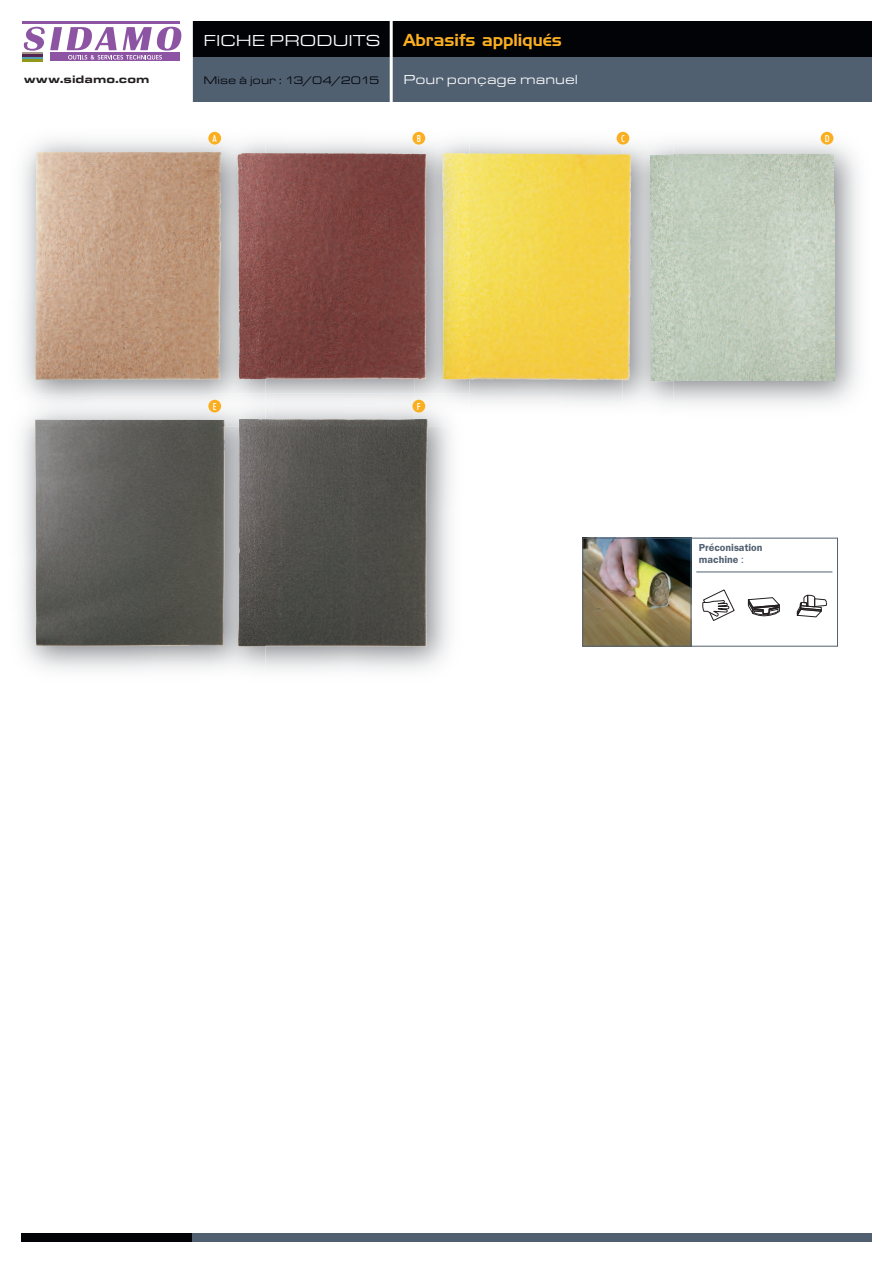
<style>
.page{position:relative;width:893px;height:1263px;background:#fff}
.page>*{position:absolute;margin:0;border:0;box-sizing:border-box;transform-origin:0 0}
.t1{font:16.8px "Handel Gothic BT";color:#fbaf20}
.t2{font:16.5px "Eurostar Regular Extended";color:#fff}
.t3{font:13.5px "Eurostar Regular Extended";color:#fff}
.t4{font:11.25px "Eurostar Regular Extended";color:#010307}
.t5{font:11.25px "Eurostar Black Extended";color:#231f20}
.t6{font:600 10.5px/12px "Franklin Gothic";color:#516071}
.t7{font:500 condensed 9.75px "Futura BT";color:#fff}
.s1{font-weight:400}
</style>
<div class="page">
<div style="left:191px;top:21px;width:681px;height:47px;background:#010307"></div>
<div style="left:191px;top:57px;width:681px;height:45px;background:#516071"></div>
<div style="left:191px;top:1233px;width:681px;height:9px;background:#516071"></div>
<div style="left:21px;top:1233px;width:170px;height:9px;background:#010307"></div>
<hr style="left:390px;top:21px;width:3px;height:81px;background:#fff">
<hr style="left:190px;top:21px;width:3px;height:81px;background:#fff">
<hr style="left:23px;top:22px;width:157px;height:2px;background:#8c54a2">
<div style="left:50px;top:53px;width:130px;height:8px;background:#8c54a2"></div>
<svg style="left:23px;top:27px;width:158px;height:33px"></svg>
<hr style="left:23px;top:53px;width:20px;height:2px;background:#a5978a">
<hr style="left:23px;top:55px;width:20px;height:2px;background:#552350">
<hr style="left:23px;top:57px;width:20px;height:2px;background:#539db5">
<hr style="left:23px;top:59px;width:20px;height:2px;background:#92991a">
<img style="left:265px;top:427px;width:163px;height:220px">
<img style="left:238px;top:427px;width:27px;height:219px">
<img style="left:35px;top:427px;width:190px;height:219px">
<img style="left:674px;top:131px;width:184px;height:274px">
<img style="left:674px;top:154px;width:160px;height:227px">
<img style="left:21px;top:131px;width:601px;height:296px">
<img style="left:622px;top:131px;width:52px;height:274px">
<img style="left:650px;top:155px;width:24px;height:226px">
<img style="left:443px;top:153px;width:188px;height:228px">
<img style="left:414px;top:419px;width:14px;height:8px">
<img style="left:442px;top:153px;width:28px;height:226px">
<img style="left:265px;top:153px;width:162px;height:73px">
<img style="left:35px;top:420px;width:190px;height:7px">
<img style="left:237px;top:153px;width:28px;height:226px">
<img style="left:35px;top:152px;width:187px;height:229px">
<img style="left:585px;top:540px;width:106px;height:104px">
<div style="left:583px;top:538px;width:255px;height:108px;border:1px solid #516071"></div>
<hr style="left:691px;top:538px;width:1px;height:108px;background:#516071">
<hr style="left:696px;top:572px;width:136px;height:1px;background:#516071">
<svg style="left:702px;top:590px;width:33px;height:31px"></svg>
<svg style="left:748px;top:597px;width:32px;height:19px"></svg>
<svg style="left:797px;top:595px;width:30px;height:22px"></svg>
<div style="left:412px;top:132px;width:13px;height:13px;background:#fbaf20;border-radius:50%"></div>
<div style="left:617px;top:132px;width:12px;height:13px;background:#fbaf20;border-radius:50%"></div>
<div style="left:821px;top:132px;width:12px;height:13px;background:#fbaf20;border-radius:50%"></div>
<div style="left:208px;top:132px;width:13px;height:13px;background:#fbaf20;border-radius:50%"></div>
<div style="left:412px;top:400px;width:13px;height:12px;background:#fbaf20;border-radius:50%"></div>
<div style="left:208px;top:400px;width:13px;height:12px;background:#fbaf20;border-radius:50%"></div>
<h2 class="t2" style="left:203px;top:30px;width:178px">FICHE PRODUITS</h2>
<h1 class="t1" style="left:403px;top:30px;width:160px">Abrasifs appliqués</h1>
<p class="t5" style="left:24px;top:72px;width:127px">www.sidamo.com</p>
<p class="t4" style="left:203px;top:73px;width:177px">Mise à jour : 13/04/2015</p>
<p class="t3" style="left:403px;top:71px;width:176px">Pour ponçage manuel</p>
<p class="t7" style="left:213px;top:133px;width:6px">A</p>
<p class="t7" style="left:417px;top:133px;width:6px">B</p>
<p class="t7" style="left:621px;top:133px;width:5px">C</p>
<p class="t7" style="left:825px;top:133px;width:6px">D</p>
<p class="t7" style="left:213px;top:401px;width:5px">E</p>
<p class="t7" style="left:417px;top:401px;width:5px">F</p>
<p class="t6" style="left:699px;top:541px;width:65px">Préconisation machine <span class="s1">:</span></p>
</div>
